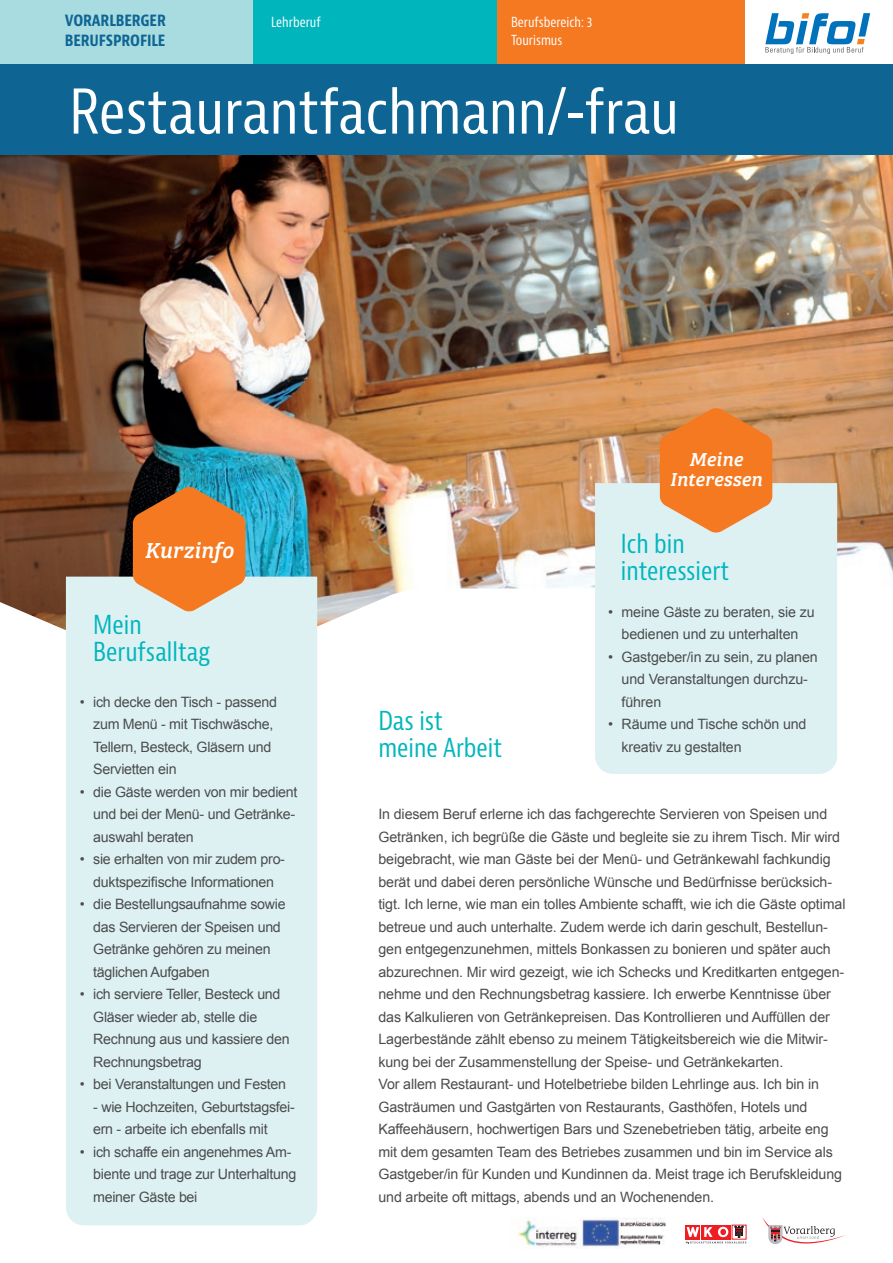
<style>
.page{position:relative;width:893px;height:1263px;background:#fff}
.page>*{position:absolute;margin:0;border:0;box-sizing:border-box;transform-origin:0 0}
.t1{font:condensed 60px "Bernina Sans";color:#fff}
.t2{font:condensed 25.5px/27px "Bernina Sans";color:#00b6bc}
.t3{font:italic 22.5px "Bree Serif";color:#fff}
.t4{font:italic 19.5px/19.5px "Bree Serif";letter-spacing:.01em;color:#fff;text-align:center}
.t5{font:700 condensed 16.5px/19.5px "Bernina Sans";letter-spacing:-.01em;color:#0e6593}
.t6{font:14.25px/22.5px "Arial";letter-spacing:-.01em;color:#4b4c4d}
.t7{font:condensed 13.5px/18px "Bernina Sans";color:#fff}
</style>
<div class="page">
<div style="left:493px;top:0;width:252px;height:64px;background:#f47921"></div>
<div style="left:0;top:0;width:253px;height:64px;background:#a9dce0"></div>
<svg style="left:765px;top:13px;width:105px;height:41px"></svg>
<div style="left:253px;top:0;width:243px;height:64px;background:#00b6bc"></div>
<img style="left:0;top:154px;width:893px;height:477px">
<div style="left:66px;top:577px;width:251px;height:648px;background:#ddf1f3"></div>
<svg style="left:133px;top:487px;width:112px;height:125px;background:#d78342"></svg>
<div style="left:0;top:64px;width:893px;height:90px;background:#0e6593"></div>
<div style="left:595px;top:483px;width:242px;height:291px;background:#ddf1f3"></div>
<svg style="left:660px;top:408px;width:112px;height:125px;background:#ec8940"></svg>
<div style="left:716px;top:1225px;width:14px;height:14px;background:#ee1d23"></div>
<div style="left:701px;top:1225px;width:14px;height:14px;background:#ee1d23"></div>
<div style="left:686px;top:1225px;width:14px;height:14px;background:#ee1d23"></div>
<svg style="left:732px;top:1225px;width:14px;height:1px"></svg>
<svg style="left:686px;top:1226px;width:60px;height:17px"></svg>
<svg style="left:762px;top:1217px;width:83px;height:27px"></svg>
<img style="left:518px;top:1218px;width:148px;height:30px">
<p class="t5" style="left:65px;top:11px;width:103px">VORARLBERGER<br>BERUFSPROFILE</p>
<p class="t7" style="left:271px;top:13px;width:51px">Lehrberuf</p>
<p class="t7" style="left:511px;top:13px;width:83px">Berufsbereich: 3<br>Tourismus</p>
<h1 class="t1" style="left:69px;top:75px;width:611px">Restaurantfachmann/-frau</h1>
<h3 class="t3" style="left:145px;top:533px;width:90px">Kurzinfo</h3>
<h2 class="t2" style="left:93px;top:612px;width:118px">Mein<br>Berufsalltag</h2>
<p class="t6" style="left:93px;top:690px;width:185px;text-indent:-13px">• ich decke den Tisch - passend zum Menü - mit Tischwäsche,<br>Tellern, Besteck, Gläsern und<br>Servietten ein</p>
<p class="t6" style="left:93px;top:780px;width:206px;text-indent:-13px">• die Gäste werden von mir bedient und bei der Menü- und Getränke&shy;auswahl beraten</p>
<p class="t6" style="left:80px;top:848px;width:207px;text-align:center">• sie erhalten von mir zudem pro&shy;duktspezifische Informationen</p>
<p class="t6" style="left:93px;top:893px;width:194px;text-indent:-13px">• die Bestellungsaufnahme sowie das Servieren der Speisen und<br>Getränke gehören zu meinen täglichen Aufgaben</p>
<p class="t6" style="left:93px;top:983px;width:198px;text-indent:-13px">• ich serviere Teller, Besteck und<br>Gläser wieder ab, stelle die<br>Rechnung aus und kassiere den<br>Rechnungsbetrag</p>
<p class="t6" style="left:80px;top:1073px;width:208px">• bei Veranstaltungen und Festen</p>
<p class="t6" style="left:93px;top:1095px;width:203px">- wie Hochzeiten, Geburtstagsfei&shy;ern - arbeite ich ebenfalls mit</p>
<p class="t6" style="left:93px;top:1140px;width:205px;text-indent:-13px">• ich schaffe ein angenehmes Am&shy;biente und trage zur Unterhaltung meiner Gäste bei</p>
<h3 class="t4" style="left:670px;top:448px;width:94px">Meine<br>Interessen</h3>
<h2 class="t2" style="left:378px;top:707px;width:125px">Das ist meine Arbeit</h2>
<h2 class="t2" style="left:621px;top:531px;width:110px">Ich bin interessiert</h2>
<p class="t6" style="left:608px;top:600px;width:208px;text-align:center">• meine Gäste zu beraten, sie zu bedienen und zu unterhalten</p>
<p class="t6" style="left:622px;top:645px;width:198px;text-indent:-13px">• Gastgeber/in zu sein, zu planen und Veranstaltungen durchzu&shy;führen</p>
<p class="t6" style="left:622px;top:713px;width:186px;text-indent:-13px">• Räume und Tische schön und kreativ zu gestalten</p>
<p class="t6" style="left:378px;top:803px;width:468px">In diesem Beruf erlerne ich das fachgerechte Servieren von Speisen und Getränken, ich begrüße die Gäste und begleite sie zu ihrem Tisch. Mir wird beigebracht, wie man Gäste bei der Menü- und Getränkewahl fachkundig berät und dabei deren persönliche Wünsche und Bedürfnisse berücksich&shy;tigt. Ich lerne, wie man ein tolles Ambiente schafft, wie ich die Gäste optimal betreue und auch unterhalte. Zudem werde ich darin geschult, Bestellun&shy;gen entgegenzunehmen, mittels Bonkassen zu bonieren und später auch abzurechnen. Mir wird gezeigt, wie ich Schecks und Kreditkarten entgegen&shy;nehme und den Rechnungsbetrag kassiere. Ich erwerbe Kenntnisse über das Kalkulieren von Getränkepreisen. Das Kontrollieren und Auffüllen der Lagerbestände zählt ebenso zu meinem Tätigkeitsbereich wie die Mitwir&shy;kung bei der Zusammenstellung der Speise- und Getränkekarten.<br>Vor allem Restaurant- und Hotelbetriebe bilden Lehrlinge aus. Ich bin in Gasträumen und Gastgärten von Restaurants, Gasthöfen, Hotels und Kaffeehäusern, hochwertigen Bars und Szenebetrieben tätig, arbeite eng mit dem gesamten Team des Betriebes zusammen und bin im Service als Gastgeber/in für Kunden und Kundinnen da. Meist trage ich Berufskleidung und arbeite oft mittags, abends und an Wochenenden.</p>
</div>
